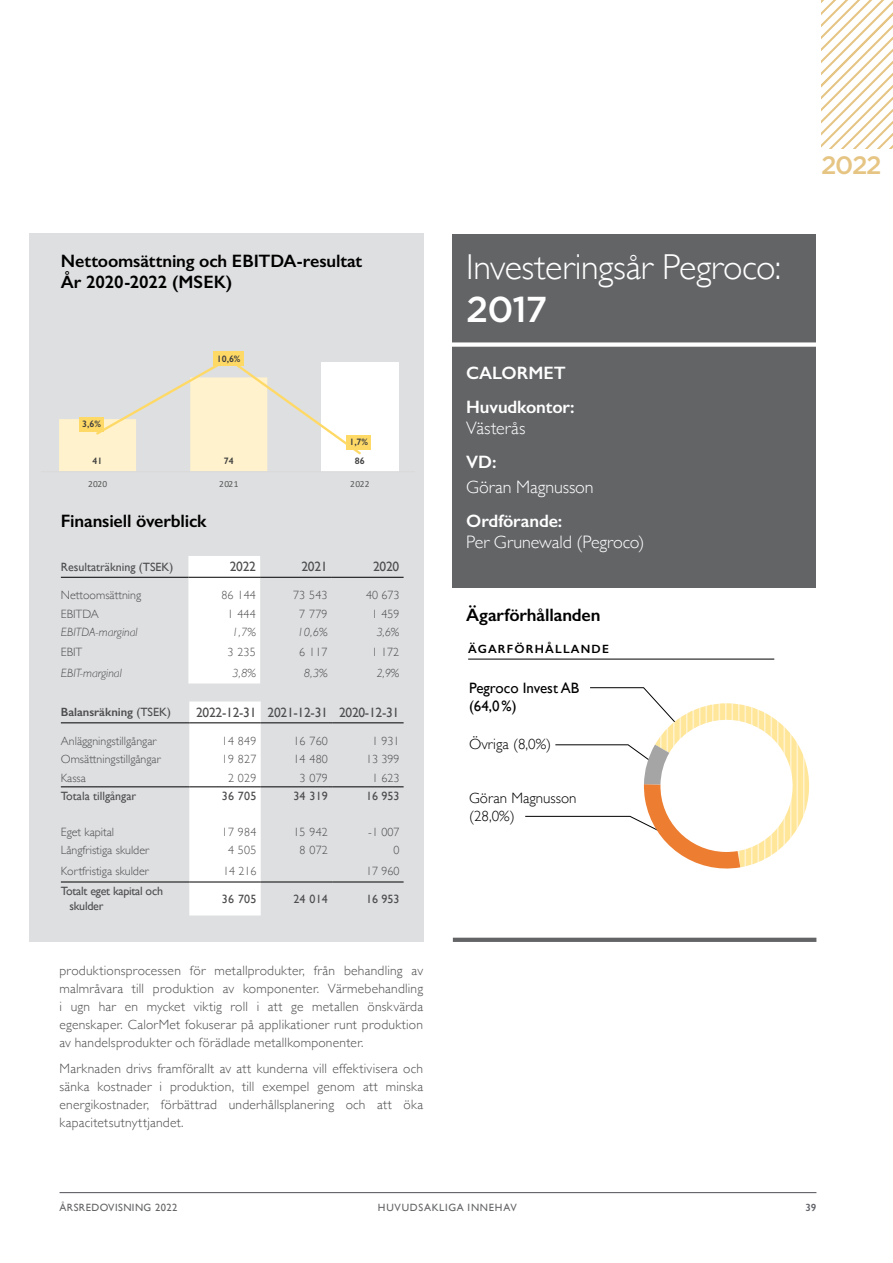
<style>
.page{position:relative;width:893px;height:1263px;background:#fff}
.page>*{position:absolute;margin:0;border:0;box-sizing:border-box;transform-origin:0 0}
.t1{font:300 36px "Gill Sans";letter-spacing:-.01em;color:#fff}
.t2{font:500 36px "Gotham";color:#fff}
.t3{font:500 25.2px "Gotham";color:#e6c584}
.t4{font:600 18px/20.5px "Gill Sans";letter-spacing:-.005em;color:#000}
.t5{font:300 18px "Gill Sans";letter-spacing:-.005em;color:#fff}
.t6{font:600 18px/34px "Gill Sans";letter-spacing:-.005em;color:#fff}
.t7{font:300 15px/18px "Gill Sans";color:#000}
.t8{font:15px/18px "Gill Sans";color:#000}
.t9{font:300 13.5px/18px "Gill Sans";letter-spacing:.015em;color:#4d4d4f;text-align:justify}
.t10{font:13.5px "Gill Sans";letter-spacing:-.02em;color:#4d4d4f}
.t11{font:300 12px "Gill Sans";color:#4d4d4f}
.t12{font:12px "Gill Sans";color:#4d4d4f}
.t13{font:italic 300 12px "Gill Sans";color:#4d4d4f}
.t14{font:12px/15px "Gill Sans";letter-spacing:-.02em;color:#4d4d4f}
.t15{font:600 12px "Gill Sans";color:#4d4d4f}
.t16{font:600 12px "Gill Sans";letter-spacing:.1em;color:#000}
.t17{font:10.5px "Gill Sans";letter-spacing:.07em;color:#636466}
.t18{font:10.5px "Gill Sans";letter-spacing:.04em;color:#636466}
.t19{font:600 10.5px "Gill Sans";color:#65676d}
.t20{font:600 9.3px "Gill Sans";color:#404040}
.t21{font:9.3px "Calibri";letter-spacing:.05em;color:#595959}
.s1{font-weight:400}
</style>
<div class="page">
<hr style="left:60px;top:1192px;width:756px;height:1px;background:#4f4f56">
<svg style="left:821px;top:0;width:72px;height:148px"></svg>
<hr style="left:468px;top:659px;width:306px;height:1px;background:#000">
<div style="left:452px;top:234px;width:364px;height:354px;background:#636466"></div>
<div style="left:446px;top:342px;width:381px;height:5px;background:#fff"></div>
<hr style="left:453px;top:938px;width:363px;height:4px;background:#636466">
<div style="left:29px;top:234px;width:394px;height:708px;background:#dedfe0"></div>
<div style="left:188px;top:556px;width:72px;height:127px;background:#fff"></div>
<hr style="left:61px;top:577px;width:127px;height:1px;background:#000">
<hr style="left:188px;top:577px;width:72px;height:1px;background:#000">
<hr style="left:260px;top:577px;width:72px;height:1px;background:#000">
<hr style="left:332px;top:577px;width:72px;height:1px;background:#000">
<div style="left:189px;top:701px;width:72px;height:214px;background:#fff"></div>
<hr style="left:61px;top:722px;width:128px;height:1px;background:#000">
<hr style="left:189px;top:722px;width:72px;height:1px;background:#000">
<hr style="left:261px;top:722px;width:71px;height:1px;background:#000">
<hr style="left:332px;top:722px;width:72px;height:1px;background:#000">
<hr style="left:61px;top:882px;width:128px;height:1px;background:#000">
<hr style="left:189px;top:882px;width:72px;height:1px;background:#000">
<hr style="left:261px;top:882px;width:71px;height:1px;background:#000">
<hr style="left:332px;top:882px;width:72px;height:1px;background:#000">
<hr style="left:61px;top:787px;width:128px;height:1px;background:#000">
<hr style="left:189px;top:787px;width:72px;height:1px;background:#000">
<hr style="left:261px;top:787px;width:71px;height:1px;background:#000">
<hr style="left:332px;top:787px;width:72px;height:1px;background:#000">
<div style="left:321px;top:362px;width:77px;height:110px;background:#fff"></div>
<hr style="left:41px;top:471px;width:374px;height:1px;background:#d9d9d9">
<svg style="left:59px;top:356px;width:304px;height:115px"></svg>
<div style="left:79px;top:417px;width:25px;height:15px;background:#ffd966"></div>
<div style="left:214px;top:352px;width:30px;height:14px;background:#ffd966"></div>
<div style="left:346px;top:435px;width:25px;height:14px;background:#ffd966"></div>
<svg style="left:525px;top:687px;width:285px;height:182px"></svg>
<h3 class="t4" style="left:61px;top:251px;width:303px">Nettoomsättning och EBITDA-resultat<br>År 2020-2022 (MSEK)</h3>
<p class="t20" style="left:82px;top:419px;width:20px">3,6%</p>
<p class="t20" style="left:217px;top:353px;width:25px">10,6%</p>
<p class="t20" style="left:349px;top:436px;width:20px">1,7%</p>
<p class="t20" style="left:93px;top:455px;width:11px">41</p>
<p class="t20" style="left:224px;top:455px;width:11px">74</p>
<p class="t20" style="left:355px;top:455px;width:11px">86</p>
<p class="t21" style="left:88px;top:477px;width:21px">2020</p>
<p class="t21" style="left:219px;top:477px;width:21px">2021</p>
<p class="t21" style="left:350px;top:477px;width:21px">2022</p>
<h3 class="t4" style="left:61px;top:510px;width:147px">Finansiell överblick</h3>
<p class="t12" style="left:61px;top:560px;width:114px">Resultaträkning (TSEK)</p>
<p class="t10" style="left:230px;top:559px;width:28px">2022</p>
<p class="t10" style="left:301px;top:559px;width:28px">2021</p>
<p class="t10" style="left:373px;top:559px;width:28px">2020</p>
<p class="t11" style="left:61px;top:586px;width:82px">Nettoomsättning</p>
<p class="t11" style="left:221px;top:586px;width:36px">86 144</p>
<p class="t11" style="left:293px;top:586px;width:36px">73 543</p>
<p class="t11" style="left:366px;top:586px;width:35px">40 673</p>
<p class="t11" style="left:61px;top:604px;width:40px">EBITDA</p>
<p class="t11" style="left:228px;top:604px;width:30px">1 444</p>
<p class="t11" style="left:299px;top:604px;width:30px">7 779</p>
<p class="t11" style="left:372px;top:604px;width:29px">1 459</p>
<p class="t13" style="left:61px;top:625px;width:78px">EBITDA-marginal</p>
<p class="t13" style="left:232px;top:625px;width:25px">1,7%</p>
<p class="t13" style="left:297px;top:625px;width:32px">10,6%</p>
<p class="t13" style="left:376px;top:625px;width:24px">3,6%</p>
<p class="t11" style="left:61px;top:643px;width:23px">EBIT</p>
<p class="t11" style="left:228px;top:643px;width:30px">3 235</p>
<p class="t11" style="left:299px;top:643px;width:30px">6 117</p>
<p class="t11" style="left:372px;top:643px;width:29px">1 172</p>
<p class="t13" style="left:61px;top:666px;width:62px">EBIT-marginal</p>
<p class="t13" style="left:232px;top:666px;width:25px">3,8%</p>
<p class="t13" style="left:304px;top:666px;width:25px">8,3%</p>
<p class="t13" style="left:376px;top:666px;width:24px">2,9%</p>
<p class="t15" style="left:61px;top:705px;width:112px">Balansräkning <span class="s1">(TSEK)</span></p>
<p class="t10" style="left:196px;top:704px;width:205px">2022-12-31 2021-12-31 2020-12-31</p>
<p class="t11" style="left:61px;top:731px;width:97px">Anläggningstillgångar</p>
<p class="t11" style="left:222px;top:731px;width:36px">14 849</p>
<p class="t11" style="left:293px;top:731px;width:36px">16 760</p>
<p class="t11" style="left:372px;top:731px;width:29px">1 931</p>
<p class="t11" style="left:61px;top:750px;width:101px">Omsättningstillgångar</p>
<p class="t11" style="left:222px;top:750px;width:36px">19 827</p>
<p class="t11" style="left:293px;top:750px;width:36px">14 480</p>
<p class="t11" style="left:366px;top:750px;width:35px">13 399</p>
<p class="t11" style="left:61px;top:768px;width:27px">Kassa</p>
<p class="t11" style="left:228px;top:768px;width:30px">2 029</p>
<p class="t11" style="left:300px;top:768px;width:30px">3 079</p>
<p class="t11" style="left:372px;top:768px;width:29px">1 623</p>
<p class="t12" style="left:61px;top:789px;width:77px">Totala tillgångar</p>
<p class="t12" style="left:222px;top:789px;width:36px">36 705</p>
<p class="t12" style="left:293px;top:789px;width:36px">34 319</p>
<p class="t12" style="left:366px;top:789px;width:35px">16 953</p>
<p class="t11" style="left:61px;top:822px;width:55px">Eget kapital</p>
<p class="t11" style="left:222px;top:822px;width:36px">17 984</p>
<p class="t11" style="left:293px;top:822px;width:36px">15 942</p>
<p class="t11" style="left:368px;top:822px;width:33px">-1 007</p>
<p class="t11" style="left:61px;top:841px;width:90px">Långfristiga skulder</p>
<p class="t11" style="left:228px;top:841px;width:30px">4 505</p>
<p class="t11" style="left:300px;top:841px;width:30px">8 072</p>
<p class="t11" style="left:393px;top:841px;width:7px">0</p>
<p class="t11" style="left:61px;top:861px;width:89px">Kortfristiga skulder</p>
<p class="t11" style="left:223px;top:861px;width:35px">14 216</p>
<p class="t11" style="left:366px;top:861px;width:35px">17 960</p>
<p class="t14" style="left:69px;top:884px;width:95px;text-indent:-9px">Totalt eget kapital och skulder</p>
<p class="t12" style="left:222px;top:892px;width:36px">36 705</p>
<p class="t12" style="left:293px;top:892px;width:36px">24 014</p>
<p class="t12" style="left:366px;top:892px;width:35px">16 953</p>
<p class="t9" style="left:60px;top:960px;width:365px">produktionsprocessen för metallprodukter, från behandling av malmråvara till produktion av komponenter. Värmebehandling i ugn har en mycket viktig roll i att ge metallen önskvärda egenskaper. CalorMet fokuserar på applikationer runt produktion av handelsprodukter och förädlade metallkomponenter.</p>
<p class="t9" style="left:60px;top:1059px;width:365px">Marknaden drivs framförallt av att kunderna vill effektivisera och sänka kostnader i produktion, till exempel genom att minska energikostnader, förbättrad underhållsplanering och att öka kapacitetsutnyttjandet.</p>
<h1 class="t1" style="left:466px;top:239px;width:316px">Investeringsår Pegroco:</h1>
<h1 class="t2" style="left:466px;top:286px;width:83px">2017</h1>
<h3 class="t6" style="left:466px;top:355px;width:110px">CALORMET<br>Huvudkontor:</h3>
<h3 class="t5" style="left:466px;top:414px;width:61px">Västerås</h3>
<h3 class="t6" style="left:466px;top:444px;width:32px">VD:</h3>
<h3 class="t5" style="left:466px;top:473px;width:129px">Göran Magnusson</h3>
<h3 class="t6" style="left:466px;top:504px;width:98px">Ordförande:</h3>
<h3 class="t5" style="left:466px;top:528px;width:180px">Per Grunewald (Pegroco)</h3>
<h3 class="t4" style="left:466px;top:604px;width:136px">Ägarförhållanden</h3>
<p class="t16" style="left:468px;top:642px;width:142px">ÄGARFÖRHÅLLANDE</p>
<p class="t8" style="left:469px;top:679px;width:112px">Pegroco Invest AB (64,0%)</p>
<p class="t7" style="left:469px;top:735px;width:84px">Övriga (8,0%)</p>
<p class="t7" style="left:469px;top:789px;width:109px">Göran Magnusson (28,0%)</p>
<h2 class="t3" style="left:821px;top:148px;width:62px">2022</h2>
<p class="t18" style="left:60px;top:1201px;width:119px">ÅRSREDOVISNING 2022</p>
<p class="t17" style="left:378px;top:1201px;width:140px">HUVUDSAKLIGA INNEHAV</p>
<p class="t19" style="left:805px;top:1201px;width:13px">39</p>
</div>
